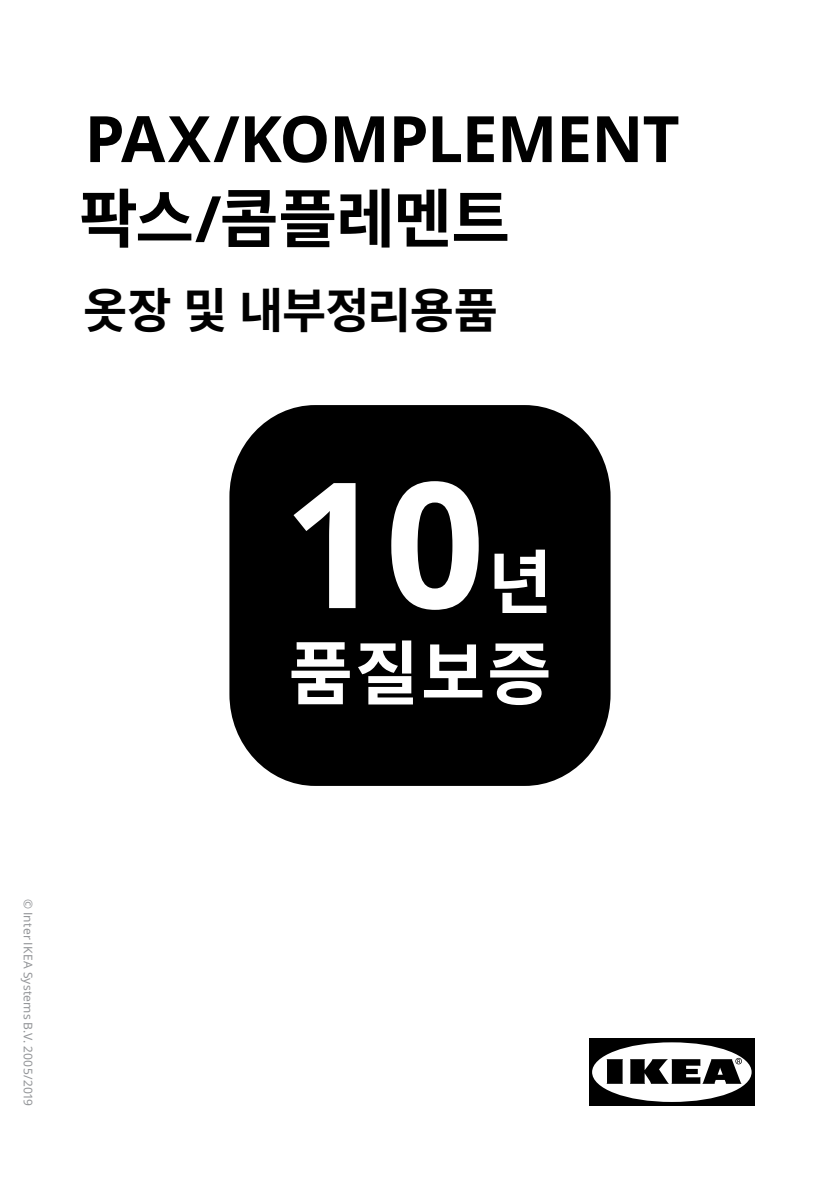
<style>
.page{position:relative;width:840px;height:1191px;background:#fff}
.page>*{position:absolute;margin:0;border:0;box-sizing:border-box;transform-origin:0 0}
.t1{font:700 64px/80px "Noto IKEA Korean";letter-spacing:-.02em;color:#000}
.t2{font:700 48px "Noto IKEA Korean";letter-spacing:-.02em;color:#000}
.t3{font:12px "Noto IKEA Korean";letter-spacing:.015em;color:#939598}
</style>
<div class="page">
<div style="left:588px;top:1038px;width:166px;height:67px;background:#000"></div>
<div style="left:591px;top:1042px;width:160px;height:60px;background:#fff;border-radius:50%"></div>
<svg style="left:606px;top:1058px;width:135px;height:25px"></svg>
<div style="left:229px;top:405px;width:381px;height:381px;background:#000;border-radius:89px"></div>
<svg style="left:291px;top:642px;width:58px;height:62px"></svg>
<svg style="left:358px;top:640px;width:54px;height:64px"></svg>
<svg style="left:424px;top:644px;width:58px;height:53px"></svg>
<svg style="left:490px;top:643px;width:58px;height:62px"></svg>
<svg style="left:293px;top:483px;width:62px;height:125px"></svg>
<svg style="left:391px;top:481px;width:87px;height:129px"></svg>
<svg style="left:494px;top:549px;width:52px;height:64px"></svg>
<h1 class="t1" style="left:79px;top:100px;width:602px">PAX/KOMPLEMENT 팍스/콤플레멘트</h1>
<h2 class="t2" style="left:83px;top:283px;width:416px">옷장 및 내부정리용품</h2>
<p class="t3" style="left:35px;top:899px;width:208px;rotate:90deg">© Inter IKEA Systems B.V. 2005/2019</p>
</div>
